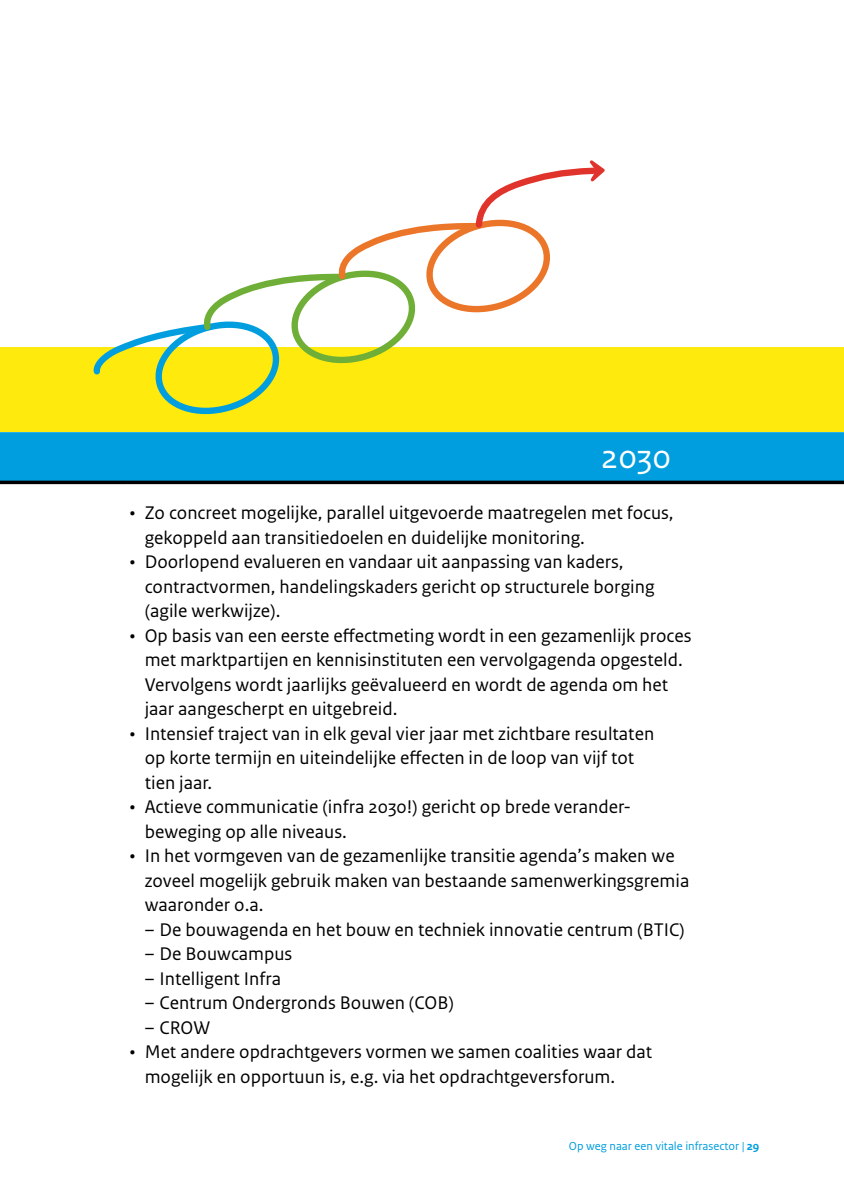
<style>
.page{position:relative;width:844px;height:1191px;background:#fff}
.page>*{position:absolute;margin:0;border:0;box-sizing:border-box;transform-origin:0 0}
.t1{font:35px "Rijksoverheid Sans Text";color:#fff}
._11_RO_Opsomming{font:19.25px/24.5px "Rijksoverheid Sans Text";color:#000}
.t2{font:12.25px "Rijksoverheid Sans Text";color:#009ede}
.s1{font-weight:700}
</style>
<div class="page">
<div style="left:0;top:347px;width:843px;height:85px;background:#ffea0e"></div>
<div style="left:0;top:432px;width:843px;height:48px;background:#009ede"></div>
<svg style="left:0;top:480px;width:128px;height:4px"></svg>
<svg style="left:128px;top:480px;width:715px;height:4px;background:#001923"></svg>
<svg style="left:93px;top:160px;width:511px;height:255px"></svg>
<h1 class="t1" style="left:601px;top:436px;width:71px">2030</h1>
<p class="_11_RO_Opsomming" style="left:145px;top:501px;width:530px;text-indent:-15px">• Zo concreet mogelijke, parallel uitgevoerde maatregelen met focus, gekoppeld aan transitiedoelen en duidelijke monitoring.</p>
<p class="_11_RO_Opsomming" style="left:145px;top:550px;width:511px;text-indent:-15px">• Doorlopend evalueren en vandaar uit aanpassing van kaders, contractvormen, handelingskaders gericht op structurele borging (agile werkwijze).</p>
<p class="_11_RO_Opsomming" style="left:145px;top:623px;width:548px;text-indent:-15px">• Op basis van een eerste effectmeting wordt in een gezamenlijk proces met marktpartijen en kennisinstituten een vervolgagenda opgesteld.<br>Vervolgens wordt jaarlijks geëvalueerd en wordt de agenda om het jaar aangescherpt en uitgebreid.</p>
<p class="_11_RO_Opsomming" style="left:145px;top:721px;width:511px;text-indent:-15px">• Intensief traject van in elk geval vier jaar met zichtbare resultaten op korte termijn en uiteindelijke effecten in de loop van vijf tot tien jaar.</p>
<p class="_11_RO_Opsomming" style="left:145px;top:795px;width:485px;text-indent:-15px">• Actieve communicatie (infra 2030!) gericht op brede verander&shy;beweging op alle niveaus.</p>
<p class="_11_RO_Opsomming" style="left:145px;top:844px;width:546px;text-indent:-15px">• In het vormgeven van de gezamenlijke transitie agenda’s maken we zoveel mogelijk gebruik maken van bestaande samenwerkingsgremia waaronder o.a.</p>
<p class="_11_RO_Opsomming" style="left:145px;top:917px;width:541px">– De bouwagenda en het bouw en techniek innovatie centrum (BTIC)</p>
<p class="_11_RO_Opsomming" style="left:145px;top:942px;width:149px">– De Bouwcampus</p>
<p class="_11_RO_Opsomming" style="left:145px;top:966px;width:138px">– Intelligent Infra</p>
<p class="_11_RO_Opsomming" style="left:145px;top:991px;width:310px">– Centrum Ondergronds Bouwen (COB)</p>
<p class="_11_RO_Opsomming" style="left:145px;top:1015px;width:67px">– CROW</p>
<p class="_11_RO_Opsomming" style="left:145px;top:1040px;width:509px;text-indent:-15px">• Met andere opdrachtgevers vormen we samen coalities waar dat mogelijk en opportuun is, e.g. via het opdrachtgeversforum.</p>
<p class="t2" style="left:568px;top:1139px;width:192px">Op weg naar een vitale infrasector | <span class="s1">29</span></p>
</div>
